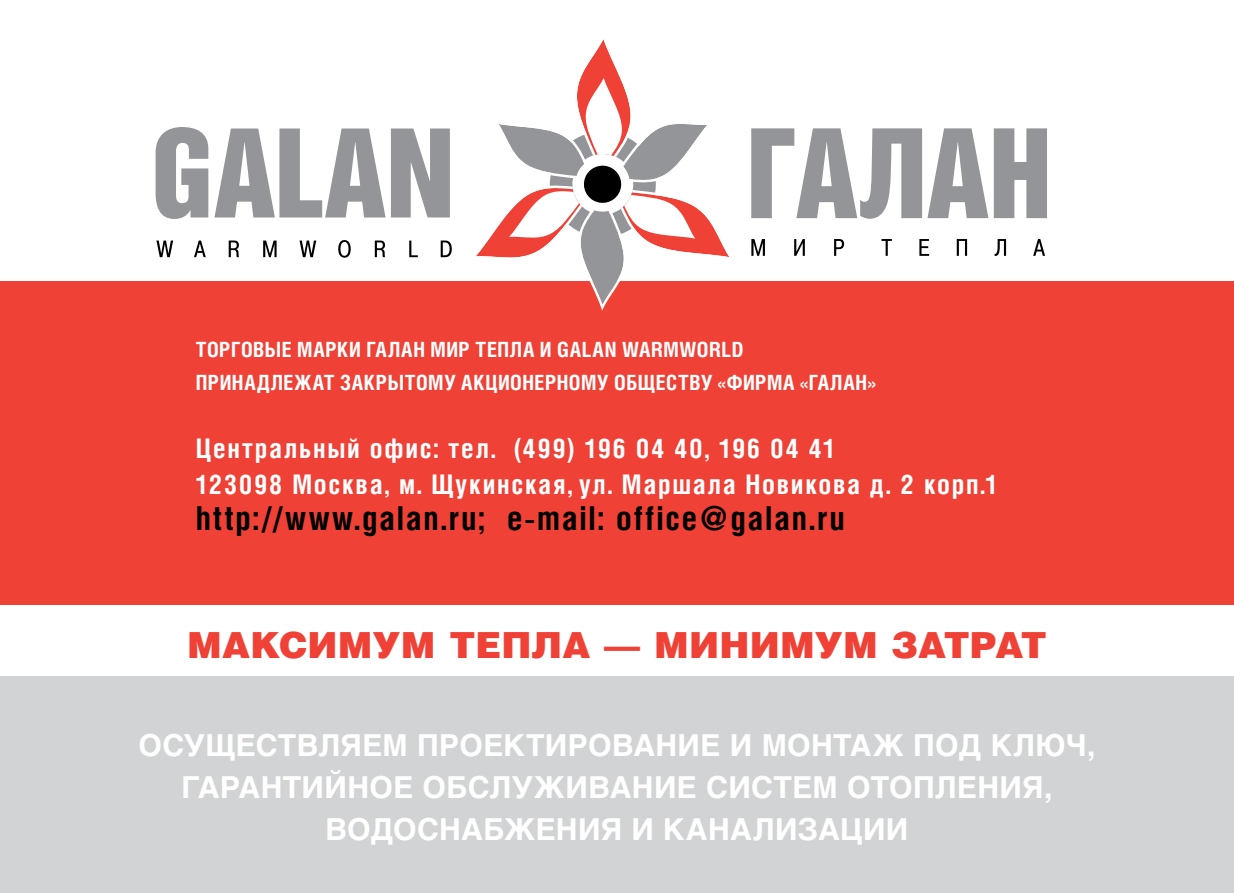
<style>
.page{position:relative;width:1234px;height:893px;background:#fff}
.page>*{position:absolute;margin:0;border:0;box-sizing:border-box;transform-origin:0 0}
.t1{font:900 36px "Helios";letter-spacing:.005em;color:#ef4135}
.t2{font:700 33px "Helios Cond";letter-spacing:.055em;color:#000}
.t3{font:700 30px/42px "Helios";letter-spacing:.01em;color:#fff;text-align:center}
.t4{font:700 27px/36px "Helios Cond";letter-spacing:.06em;color:#fff}
.t5{font:700 21px/32.4px "Helios Cond";letter-spacing:.03em;color:#fff}
</style>
<div class="page">
<div style="left:0;top:282px;width:1233px;height:323px;background:#ef4135"></div>
<div style="left:0;top:676px;width:1233px;height:217px;background:#d1d3d4"></div>
<svg style="left:470px;top:40px;width:264px;height:271px"></svg>
<svg style="left:751px;top:128px;width:170px;height:91px"></svg>
<svg style="left:927px;top:128px;width:119px;height:90px"></svg>
<svg style="left:751px;top:239px;width:13px;height:17px"></svg>
<svg style="left:794px;top:239px;width:10px;height:17px"></svg>
<svg style="left:834px;top:239px;width:9px;height:17px"></svg>
<svg style="left:881px;top:239px;width:10px;height:17px"></svg>
<svg style="left:919px;top:239px;width:9px;height:17px"></svg>
<svg style="left:956px;top:239px;width:10px;height:17px"></svg>
<svg style="left:994px;top:239px;width:11px;height:17px"></svg>
<svg style="left:1033px;top:239px;width:11px;height:17px"></svg>
<svg style="left:156px;top:241px;width:17px;height:16px"></svg>
<svg style="left:194px;top:241px;width:12px;height:16px"></svg>
<svg style="left:229px;top:241px;width:10px;height:16px"></svg>
<svg style="left:263px;top:241px;width:13px;height:16px"></svg>
<svg style="left:299px;top:241px;width:17px;height:16px"></svg>
<svg style="left:338px;top:240px;width:12px;height:18px"></svg>
<svg style="left:375px;top:241px;width:10px;height:16px"></svg>
<svg style="left:409px;top:241px;width:9px;height:16px"></svg>
<svg style="left:440px;top:241px;width:11px;height:16px"></svg>
<svg style="left:155px;top:127px;width:53px;height:92px"></svg>
<svg style="left:214px;top:129px;width:171px;height:88px"></svg>
<svg style="left:391px;top:129px;width:59px;height:88px"></svg>
<p class="t5" style="left:196px;top:333px;width:681px">ТОРГОВЫЕ МАРКИ ГАЛАН МИР ТЕПЛА И GALAN WARMWORLD<br>ПРИНАДЛЕЖАТ ЗАКРЫТОМУ АКЦИОНЕРНОМУ ОБЩЕСТВУ «ФИРМА «ГАЛАН»</p>
<p class="t4" style="left:196px;top:430px;width:803px">Центральный офис: тел. (499) 196 04 40, 196 04 41<br>123098 Москва, м. Щукинская, ул. Маршала Новикова д. 2 корп.1</p>
<p class="t2" style="left:196px;top:499px;width:650px">http://www.galan.ru; e-mail: office@galan.ru</p>
<p class="t1" style="left:187px;top:622px;width:861px">МАКСИМУМ ТЕПЛА — МИНИМУМ ЗАТРАТ</p>
<p class="t3" style="left:138px;top:725px;width:958px">ОСУЩЕСТВЛЯЕМ ПРОЕКТИРОВАНИЕ И МОНТАЖ ПОД КЛЮЧ,<br>ГАРАНТИЙНОЕ ОБСЛУЖИВАНИЕ СИСТЕМ ОТОПЛЕНИЯ,<br>ВОДОСНАБЖЕНИЯ И КАНАЛИЗАЦИИ</p>
</div>
